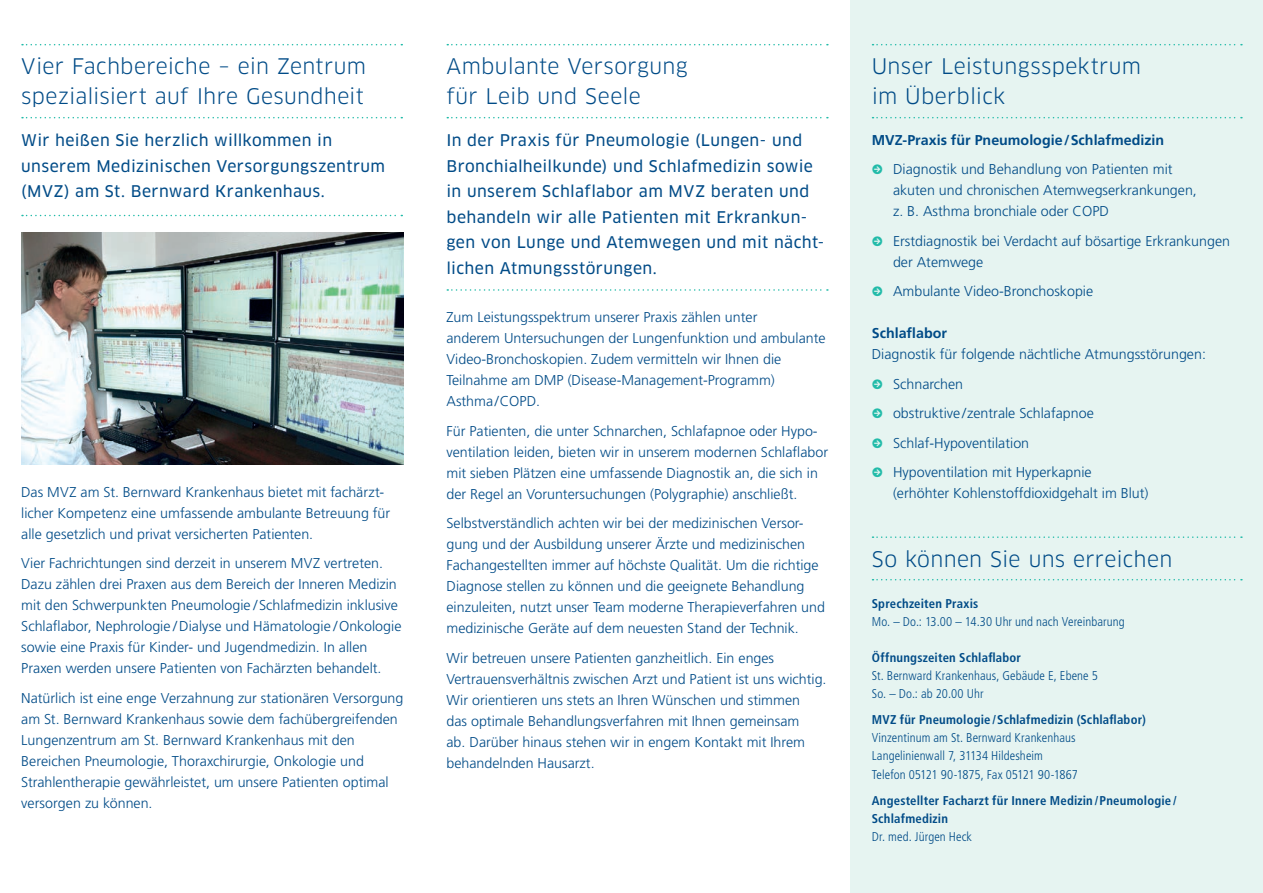
<style>
.page{position:relative;width:1263px;height:893px;background:#fff}
.page>*{position:absolute;margin:0;border:0;box-sizing:border-box;transform-origin:0 0}
.t1{font:21px/30px "Clan";letter-spacing:.015em;color:#004b87}
.t2{font:15.75px/25.5px "Clan News";letter-spacing:.025em;color:#004b87}
.t3{font:300 14.25px/21px "Frutiger LT Std";color:#004b87}
.t4{font:700 14.25px "Frutiger LT Std";color:#004b87}
.t5{font:300 condensed 12.75px/18px "Frutiger LT Std";letter-spacing:.005em;color:#004b87}
.t6{font:700 condensed 12.75px/18px "Frutiger LT Std";letter-spacing:.015em;color:#004b87}
.s1{font-family:"Klavika";font-weight:500;color:#22bba9}
</style>
<div class="page">
<div style="left:850px;top:0;width:413px;height:893px;background:#e6f4f1"></div>
<svg style="left:22px;top:117px;width:380px;height:1px"></svg>
<svg style="left:447px;top:117px;width:381px;height:1px"></svg>
<svg style="left:872px;top:117px;width:370px;height:1px"></svg>
<svg style="left:22px;top:44px;width:380px;height:1px"></svg>
<svg style="left:447px;top:44px;width:381px;height:1px"></svg>
<svg style="left:872px;top:44px;width:370px;height:1px"></svg>
<svg style="left:872px;top:579px;width:370px;height:1px"></svg>
<svg style="left:872px;top:536px;width:370px;height:2px"></svg>
<svg style="left:447px;top:289px;width:381px;height:2px"></svg>
<img style="left:21px;top:233px;width:383px;height:232px">
<svg style="left:22px;top:215px;width:380px;height:1px"></svg>
<h1 class="t1" style="left:21px;top:51px;width:346px">Vier Fachbereiche – ein Zentrum spezialisiert auf Ihre Gesundheit</h1>
<p class="t2" style="left:21px;top:128px;width:365px">Wir heißen Sie herzlich willkommen in unserem Medizinischen Versorgungszentrum (MVZ) am St. Bernward Krankenhaus.</p>
<p class="t3" style="left:21px;top:481px;width:370px">Das MVZ am St. Bernward Krankenhaus bietet mit fachärzt&shy;licher Kompetenz eine umfassende ambulante Betreuung für alle gesetzlich und privat versicherten Patienten.</p>
<p class="t3" style="left:21px;top:553px;width:382px">Vier Fachrichtungen sind derzeit in unserem MVZ vertreten.<br>Dazu zählen drei Praxen aus dem Bereich der Inneren Medizin mit den Schwerpunkten Pneumologie /Schlafmedizin inklusive Schlaflabor, Nephrologie /Dialyse und Hämatologie /Onkologie sowie eine Praxis für Kinder- und Jugendmedizin. In allen Praxen werden unsere Patienten von Fachärzten behandelt.</p>
<p class="t3" style="left:21px;top:688px;width:384px">Natürlich ist eine enge Verzahnung zur stationären Versorgung am St. Bernward Krankenhaus sowie dem fachübergreifenden Lungenzentrum am St. Bernward Krankenhaus mit den Bereichen Pneumologie, Thoraxchirurgie, Onkologie und Strahlentherapie gewährleistet, um unsere Patienten optimal versorgen zu können.</p>
<h1 class="t1" style="left:446px;top:51px;width:243px">Ambulante Versorgung für Leib und Seele</h1>
<h1 class="t1" style="left:872px;top:51px;width:271px">Unser Leistungsspektrum im Überblick</h1>
<p class="t2" style="left:446px;top:128px;width:379px">In der Praxis für Pneumologie (Lungen- und Bronchialheilkunde) und Schlafmedizin sowie in unserem Schlaflabor am MVZ beraten und behandeln wir alle Patienten mit Erkrankun&shy;gen von Lunge und Atemwegen und mit nächt&shy;lichen Atmungsstörungen.</p>
<p class="t3" style="left:446px;top:307px;width:381px">Zum Leistungsspektrum unserer Praxis zählen unter<br>anderem Untersuchungen der Lungenfunktion und ambulante Video-Bronchoskopien. Zudem vermitteln wir Ihnen die Teilnahme am DMP (Disease-Management-Programm)<br>Asthma/COPD.</p>
<p class="t3" style="left:446px;top:421px;width:383px">Für Patienten, die unter Schnarchen, Schlafapnoe oder Hypo&shy;ventilation leiden, bieten wir in unserem modernen Schlaflabor mit sieben Plätzen eine umfassende Diagnostik an, die sich in der Regel an Voruntersuchungen (Polygraphie) anschließt.</p>
<p class="t3" style="left:446px;top:513px;width:380px">Selbstverständlich achten wir bei der medizinischen Versor&shy;gung und der Ausbildung unserer Ärzte und medizinischen Fachangestellten immer auf höchste Qualität. Um die richtige Diagnose stellen zu können und die geeignete Behandlung einzuleiten, nutzt unser Team moderne Therapieverfahren und medizinische Geräte auf dem neuesten Stand der Technik.</p>
<p class="t3" style="left:446px;top:648px;width:382px">Wir betreuen unsere Patienten ganzheitlich. Ein enges Vertrauensverhältnis zwischen Arzt und Patient ist uns wichtig.<br>Wir orientieren uns stets an Ihren Wünschen und stimmen<br>das optimale Behandlungsverfahren mit Ihnen gemeinsam<br>ab. Darüber hinaus stehen wir in engem Kontakt mit Ihrem behandelnden Hausarzt.</p>
<p class="t4" style="left:872px;top:131px;width:294px">MVZ-Praxis für Pneumologie/Schlafmedizin</p>
<p class="t3" style="left:893px;top:159px;width:305px;text-indent:-21px"><span class="s1">•</span> Diagnostik und Behandlung von Patienten mit akuten und chronischen Atemwegserkrankungen, z. B. Asthma bronchiale oder COPD</p>
<p class="t3" style="left:893px;top:231px;width:339px;text-indent:-21px"><span class="s1">•</span> Erstdiagnostik bei Verdacht auf bösartige Erkrankungen der Atemwege</p>
<p class="t3" style="left:872px;top:281px;width:223px"><span class="s1">•</span> Ambulante Video-Bronchoskopie</p>
<p class="t4" style="left:872px;top:325px;width:77px">Schlaflabor</p>
<p class="t3" style="left:872px;top:344px;width:336px">Diagnostik für folgende nächtliche Atmungsstörungen:</p>
<p class="t3" style="left:872px;top:374px;width:93px"><span class="s1">•</span> Schnarchen</p>
<p class="t3" style="left:872px;top:403px;width:224px"><span class="s1">•</span> obstruktive/zentrale Schlafapnoe</p>
<p class="t3" style="left:872px;top:433px;width:159px"><span class="s1">•</span> Schlaf-Hypoventilation</p>
<p class="t3" style="left:893px;top:462px;width:257px;text-indent:-21px"><span class="s1">•</span> Hypoventilation mit Hyperkapnie (erhöhter Kohlenstoffdioxidgehalt im Blut)</p>
<h1 class="t1" style="left:872px;top:544px;width:302px">So können Sie uns erreichen</h1>
<p class="t6" style="left:872px;top:594px;width:108px">Sprechzeiten Praxis</p>
<p class="t5" style="left:872px;top:613px;width:255px">Mo. – Do.: 13.00 – 14.30 Uhr und nach Vereinbarung</p>
<p class="t6" style="left:872px;top:649px;width:151px">Öffnungszeiten Schlaflabor</p>
<p class="t5" style="left:872px;top:667px;width:228px">St. Bernward Krankenhaus, Gebäude E, Ebene 5<br>So. – Do.: ab 20.00 Uhr</p>
<p class="t6" style="left:872px;top:711px;width:276px">MVZ für Pneumologie /Schlafmedizin (Schlaflabor)</p>
<p class="t5" style="left:872px;top:729px;width:208px">Vinzentinum am St. Bernward Krankenhaus<br>Langelinienwall 7, 31134 Hildesheim<br>Telefon 05121 90-1875, Fax 05121 90-1867</p>
<p class="t6" style="left:872px;top:792px;width:306px">Angestellter Facharzt für Innere Medizin /Pneumologie /<br>Schlafmedizin</p>
<p class="t5" style="left:872px;top:828px;width:102px">Dr. med. Jürgen Heck</p>
</div>
